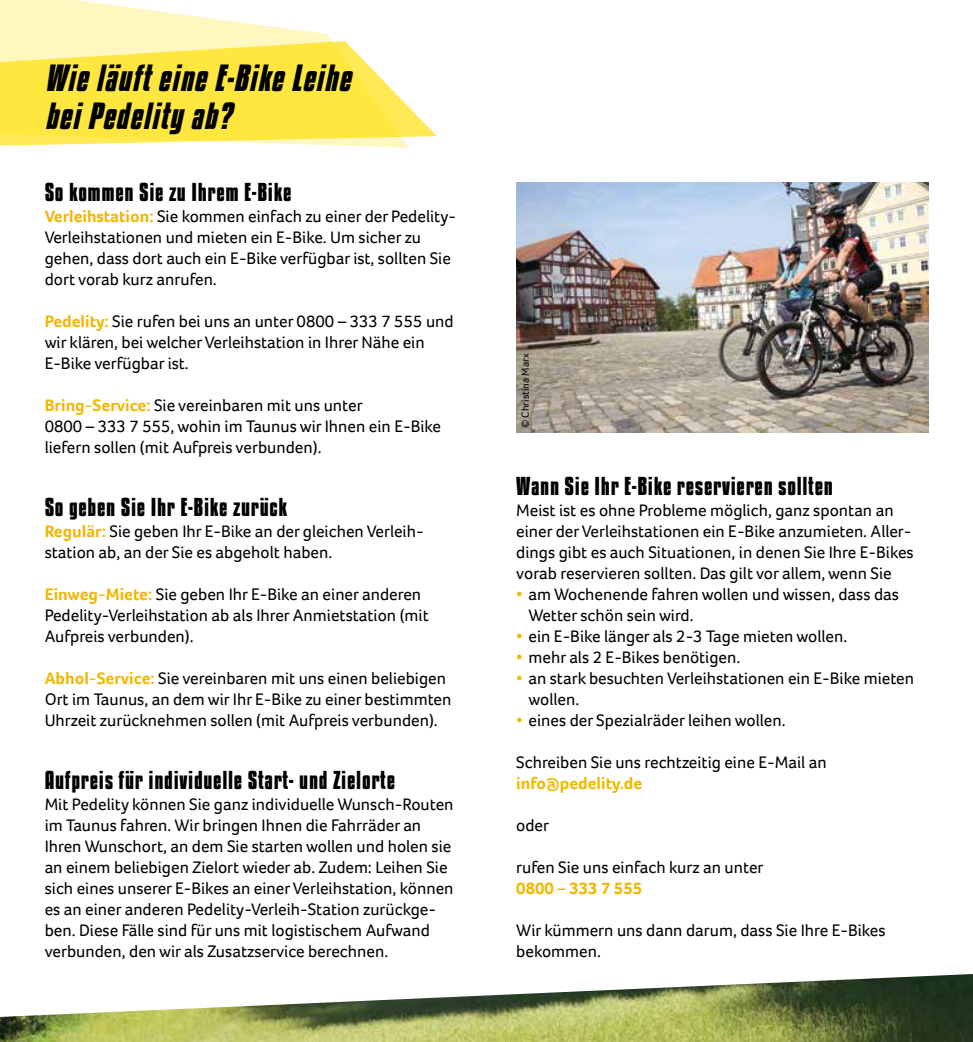
<style>
.page{position:relative;width:973px;height:1042px;background:#fff}
.page>*{position:absolute;margin:0;border:0;box-sizing:border-box;transform-origin:0 0}
.t1{font:italic 700 33.25px/38.5px "Kenyan Coffee Rg";letter-spacing:.03em;color:#000}
.t2{font:700 22.75px "Kenyan Coffee Rg";letter-spacing:.03em;color:#000}
.t3{font:17.15px/21px "Foco";color:#000}
.t4{font:700 17.15px "Foco";color:#f2b700}
.t5{font:10.5px "Foco";color:#000}
.s1{font-weight:700;color:#f2b700}
.s2{color:#f2b700}
</style>
<div class="page">
<svg style="left:0;top:0;width:332px;height:41px;fill:#fff7c0"></svg>
<svg style="left:0;top:41px;width:437px;height:107px;background:#ffec68"></svg>
<img style="left:0;top:974px;width:972px;height:68px">
<img style="left:516px;top:182px;width:412px;height:251px">
<h1 class="t1" style="left:45px;top:59px;width:307px">Wie läuft eine E-Bike Leihe bei Pedelity ab?</h1>
<h2 class="t2" style="left:45px;top:178px;width:248px">So kommen Sie zu Ihrem E-Bike</h2>
<p class="t3" style="left:45px;top:206px;width:413px"><span class="s1">Verleihstation:</span> Sie kommen einfach zu einer der Pedelity-Verleihstationen und mieten ein E-Bike. Um sicher zu gehen, dass dort auch ein E-Bike verfügbar ist, sollten Sie dort vorab kurz anrufen.</p>
<p class="t3" style="left:45px;top:310px;width:410px"><span class="s1">Pedelity:</span> Sie rufen bei uns an unter 0800 – 333 7 555 und wir klären, bei welcher Verleihstation in Ihrer Nähe ein<br>E-Bike verfügbar ist.</p>
<p class="t3" style="left:45px;top:394px;width:398px"><span class="s1">Bring-Service:</span> Sie vereinbaren mit uns unter<br>0800 – 333 7 555, wohin im Taunus wir Ihnen ein E-Bike liefern sollen (mit Aufpreis verbunden).</p>
<h2 class="t2" style="left:45px;top:493px;width:244px">So geben Sie Ihr E-Bike zurück</h2>
<p class="t3" style="left:45px;top:521px;width:380px"><span class="s1">Regulär:</span> Sie geben Ihr E-Bike an der gleichen Verleih&shy;station ab, an der Sie es abgeholt haben.</p>
<p class="t3" style="left:45px;top:584px;width:385px"><span class="s1">Einweg-Miete:</span> Sie geben Ihr E-Bike an einer anderen<br>Pedelity-Verleihstation ab als Ihrer Anmietstation (mit<br>Aufpreis verbunden).</p>
<p class="t3" style="left:45px;top:667px;width:408px"><span class="s1">Abhol-Service:</span> Sie vereinbaren mit uns einen beliebigen<br>Ort im Taunus, an dem wir Ihr E-Bike zu einer bestimmten<br>Uhrzeit zurücknehmen sollen (mit Aufpreis verbunden).</p>
<h2 class="t2" style="left:45px;top:766px;width:352px">Aufpreis für individuelle Start- und Zielorte</h2>
<p class="t3" style="left:45px;top:794px;width:410px">Mit Pedelity können Sie ganz individuelle Wunsch-Routen im Taunus fahren. Wir bringen Ihnen die Fahrräder an Ihren Wunschort, an dem Sie starten wollen und holen sie an einem beliebigen Zielort wieder ab. Zudem: Leihen Sie sich eines unserer E-Bikes an einer Verleihstation, können es an einer anderen Pedelity-Verleih-Station zurückge&shy;ben. Diese Fälle sind für uns mit logistischem Aufwand verbunden, den wir als Zusatzservice berechnen.</p>
<p class="t5" style="left:518px;top:428px;width:76px;rotate:-90deg">© Christina Marx</p>
<h2 class="t2" style="left:516px;top:472px;width:318px">Wann Sie Ihr E-Bike reservieren sollten</h2>
<p class="t3" style="left:516px;top:500px;width:399px">Meist ist es ohne Probleme möglich, ganz spontan an einer der Verleihstationen ein E-Bike anzumieten. Aller&shy;dings gibt es auch Situationen, in denen Sie Ihre E-Bikes vorab reservieren sollten. Das gilt vor allem, wenn Sie</p>
<p class="t3" style="left:528px;top:584px;width:372px;text-indent:-12px"><span class="s2">•</span> am Wochenende fahren wollen und wissen, dass das<br>Wetter schön sein wird.</p>
<p class="t3" style="left:516px;top:625px;width:332px"><span class="s2">•</span> ein E-Bike länger als 2-3 Tage mieten wollen.</p>
<p class="t3" style="left:516px;top:646px;width:225px"><span class="s2">•</span> mehr als 2 E-Bikes benötigen.</p>
<p class="t3" style="left:528px;top:667px;width:387px;text-indent:-12px"><span class="s2">•</span> an stark besuchten Verleihstationen ein E-Bike mieten wollen.</p>
<p class="t3" style="left:516px;top:709px;width:271px"><span class="s2">•</span> eines der Spezialräder leihen wollen.</p>
<p class="t3" style="left:516px;top:751px;width:312px">Schreiben Sie uns rechtzeitig eine E-Mail an</p>
<p class="t4" style="left:516px;top:772px;width:128px">info@pedelity.de</p>
<p class="t3" style="left:516px;top:814px;width:34px">oder</p>
<p class="t3" style="left:516px;top:856px;width:249px">rufen Sie uns einfach kurz an unter</p>
<p class="t4" style="left:516px;top:877px;width:127px">0800 – 333 7 555</p>
<p class="t3" style="left:516px;top:919px;width:371px">Wir kümmern uns dann darum, dass Sie Ihre E-Bikes bekommen.</p>
</div>
